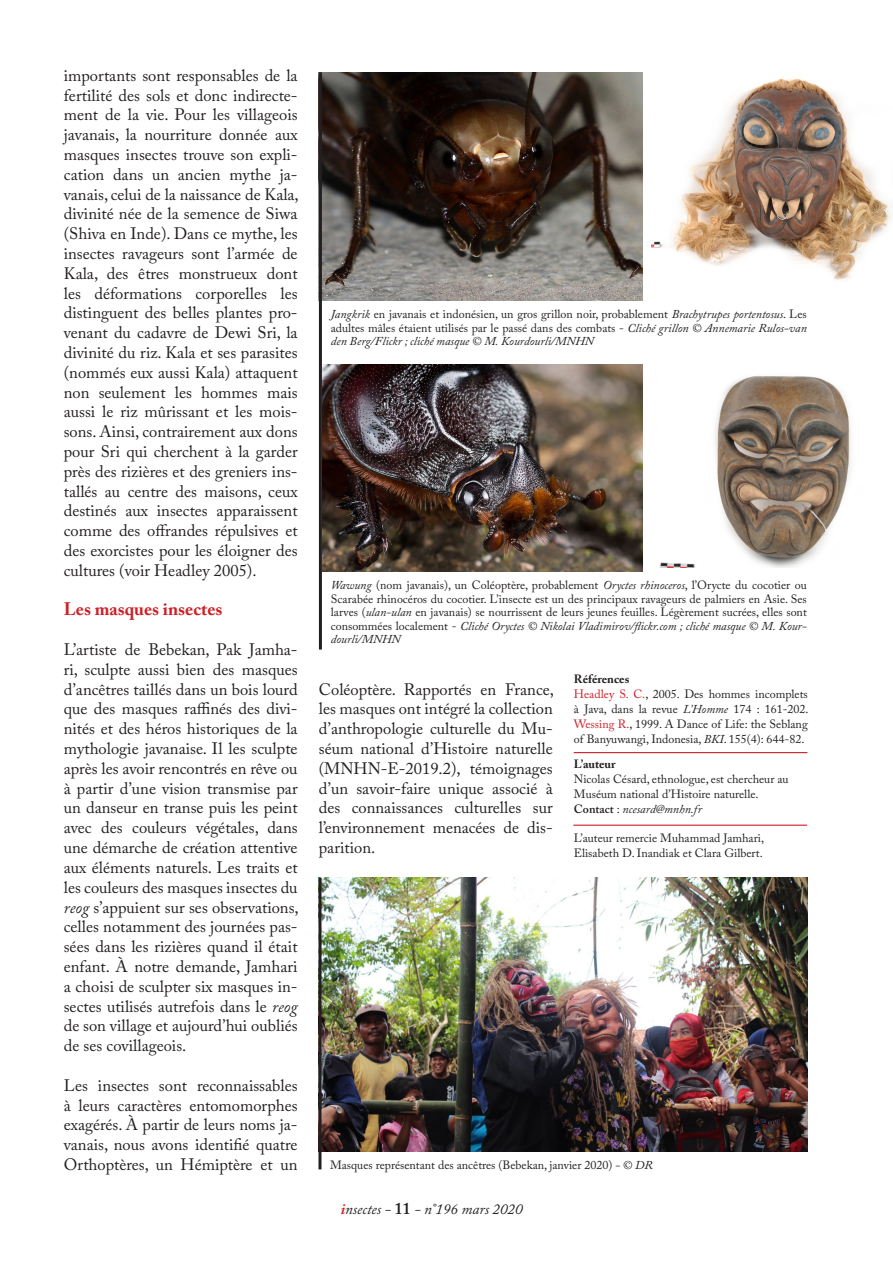
<style>
.page{position:relative;width:893px;height:1263px;background:#fff}
.page>*{position:absolute;margin:0;border:0;box-sizing:border-box;transform-origin:0 0}
.t1{font:700 18px "Adobe Caslon Pro";color:#cd2027}
.t2{font:16.5px/19.8px "Adobe Caslon Pro";color:#231f20;text-align:justify}
.t3{font:italic 15px "Adobe Caslon Pro";color:#231f20}
.Standard1{font:12px/15px "Adobe Caslon Pro";color:#231f20}
.s1{font-style:italic}
.s2{font-weight:700}
.s3{color:#cd2027}
.s4{font-weight:600}
.s5{font-weight:700;color:#cd2027}
.s6{font-weight:600;font-style:normal;font-size:16.5px}
</style>
<div class="page">
<img style="left:322px;top:72px;width:321px;height:229px">
<img style="left:651px;top:78px;width:241px;height:203px">
<img style="left:322px;top:365px;width:321px;height:207px">
<img style="left:660px;top:375px;width:191px;height:192px">
<hr style="left:319px;top:72px;width:3px;height:577px;background:#231f20">
<img style="left:321px;top:878px;width:487px;height:273px">
<hr style="left:574px;top:752px;width:233px;height:1px;background:#cd2027">
<hr style="left:318px;top:878px;width:3px;height:291px;background:#231f20">
<hr style="left:573px;top:825px;width:234px;height:1px;background:#cd2027">
<p class="t2" style="left:64px;top:65px;width:237px">importants sont responsables de la fertilité des sols et donc indirecte&shy;ment de la vie. Pour les villageois javanais, la nourriture donnée aux masques insectes trouve son expli&shy;cation dans un ancien mythe ja&shy;vanais, celui de la naissance de Kala, divinité née de la semence de Siwa (Shiva en Inde). Dans ce mythe, les insectes ravageurs sont l’armée de Kala, des êtres monstrueux dont les déformations corporelles les distinguent des belles plantes pro&shy;venant du cadavre de Dewi Sri, la divinité du riz. Kala et ses parasites (nommés eux aussi Kala) attaquent non seulement les hommes mais aussi le riz mûrissant et les mois&shy;sons. Ainsi, contrairement aux dons pour Sri qui cherchent à la garder près des rizières et des greniers ins&shy;tallés au centre des maisons, ceux destinés aux insectes apparaissent comme des offrandes répulsives et des exorcistes pour les éloigner des cultures (voir Headley 2005).</p>
<p class="t1" style="left:64px;top:599px;width:160px">Les masques insectes</p>
<p class="t2" style="left:64px;top:639px;width:237px">L’artiste de Bebekan, Pak Jamha&shy;ri, sculpte aussi bien des masques d’ancêtres taillés dans un bois lourd que des masques raffinés des divi&shy;nités et des héros historiques de la mythologie javanaise. Il les sculpte après les avoir rencontrés en rêve ou à partir d’une vision transmise par un danseur en transe puis les peint avec des couleurs végétales, dans une démarche de création attentive aux éléments naturels. Les traits et les couleurs des masques insectes du <span class="s1">reog</span> s’appuient sur ses observations, celles notamment des journées pas&shy;sées dans les rizières quand il était enfant. À notre demande, Jamhari a choisi de sculpter six masques in&shy;sectes utilisés autrefois dans le <span class="s1">reog </span>de son village et aujourd’hui oubliés de ses covillageois.</p>
<p class="t2" style="left:64px;top:1075px;width:235px">Les insectes sont reconnaissables à leurs caractères entomomorphes exagérés. À partir de leurs noms ja&shy;vanais, nous avons identifié quatre Orthoptères, un Hémiptère et un</p>
<p class="Standard1" style="left:331px;top:307px;width:478px;line-height:13.5px;text-align:justify"><span class="s1">Jangkrik</span> en javanais et indonésien, un gros grillon noir, probablement <span class="s1">Brachytrupes portentosus</span>. Les adultes mâles étaient utilisés par le passé dans des combats - <span class="s1">Cliché grillon © Annemarie Rulos-van den Berg/Flickr ; cliché masque © M. Kourdourli/MNHN</span></p>
<p class="Standard1" style="left:331px;top:578px;width:478px;line-height:13.5px;text-align:justify"><span class="s1">Wawung</span> (nom javanais), un Coléoptère, probablement <span class="s1">Oryctes rhinoceros</span>, l’Orycte du cocotier ou Scarabée rhinocéros du cocotier. L’insecte est un des principaux ravageurs de palmiers en Asie. Ses larves (<span class="s1">ulan-ulan</span> en javanais) se nourrissent de leurs jeunes feuilles. Légèrement sucrées, elles sont consommées localement - <span class="s1">Cliché Oryctes © Nikolai Vladimirov/flickr.com ; cliché masque © M. Kour&shy;dourli/MNHN</span></p>
<p class="Standard1" style="left:574px;top:671px;width:236px"><span class="s2">Références<br></span><span class="s3">Headley S. C.</span>, 2005. Des hommes incomplets à Java, dans la revue <span class="s1">L’Homme</span> 174 : 161-202.<br><span class="s3">Wessing R.</span>, 1999. A Dance of Life: the Seblang of Banyuwangi, Indonesia, <span class="s1">BKI</span>. 155(4): 644-82.</p>
<p class="t2" style="left:319px;top:679px;width:237px">Coléoptère. Rapportés en France, les masques ont intégré la collection d’anthropologie culturelle du Mu&shy;séum national d’Histoire naturelle (MNHN-E-2019.2), témoignages d’un savoir-faire unique associé à des connaissances culturelles sur l’environnement menacées de dis&shy;parition.</p>
<p class="Standard1" style="left:574px;top:756px;width:216px"><span class="s2">L’auteur<br></span>Nicolas Césard, ethnologue, est chercheur au<br>Muséum national d’Histoire naturelle.<br><span class="s4">Contact</span> : <span class="s1">ncesard@mnhn.fr</span></p>
<p class="Standard1" style="left:574px;top:830px;width:192px">L’auteur remercie Muhammad Jamhari,<br>Elisabeth D. Inandiak et Clara Gilbert.</p>
<p class="Standard1" style="left:330px;top:1158px;width:324px">Masques représentant des ancêtres (Bebekan, janvier 2020) <span class="s1">- © DR</span></p>
<p class="t3" style="left:341px;top:1200px;width:183px"><span class="s5">i</span>nsectes - <span class="s6">11</span> - n°196 mars 2020</p>
</div>
